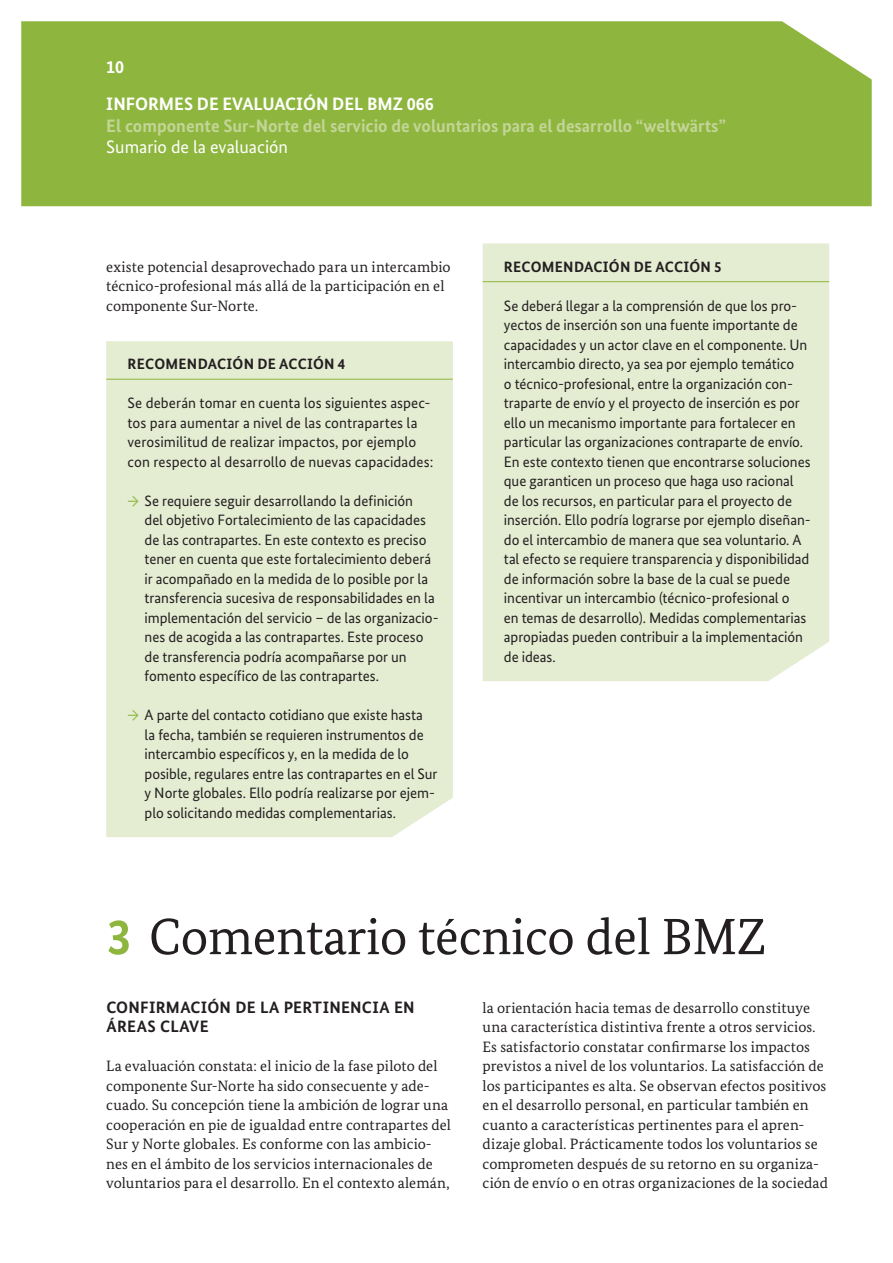
<style>
.page{position:relative;width:893px;height:1263px;background:#fff}
.page>*{position:absolute;margin:0;border:0;box-sizing:border-box;transform-origin:0 0}
.t1{font:51px "Bundes Serif";letter-spacing:-.005em;color:#231f20}
.t2{font:700 18px "Bundes Sans";color:#c3d597}
.t3{font:700 18px/36.5px "Bundes Sans";color:#fff}
.t4{font:18px "Bundes Sans";color:#fff}
.H3_VERSAL{font:700 16.5px/19.5px "Bundes Sans";letter-spacing:.015em;color:#231f20}
.Box_Copy{font:15px/19.5px "Bundes Sans";letter-spacing:-.005em;color:#231f20}
.Copytext{font:15px/19.5px "Bundes Serif";letter-spacing:.005em;color:#231f20}
.Box_Headline{font:700 15px "Bundes Sans";letter-spacing:.02em;color:#231f20}
.s1{color:#8eb63e}
.s2{font-family:"Bundes Sans";font-weight:700;color:#8eb63e}
</style>
<div class="page">
<div style="left:483px;top:243px;width:346px;height:438px;background:#e4ecd2"></div>
<div style="left:106px;top:341px;width:347px;height:496px;background:#e4ecd2"></div>
<hr style="left:106px;top:379px;width:347px;height:1px;background:#8eb63e">
<hr style="left:483px;top:281px;width:346px;height:1px;background:#8eb63e">
<div style="left:21px;top:21px;width:851px;height:185px;background:#8eb63e"></div>
<p class="t3" style="left:106px;top:49px;width:329px">10<br>INFORMES DE EVALUACIÓN DEL BMZ 066</p>
<p class="t2" style="left:106px;top:114px;width:621px">El componente Sur-Norte del servicio de voluntarios para el desarrollo “weltwärts”</p>
<p class="t4" style="left:106px;top:136px;width:183px">Sumario de la evaluación</p>
<p class="Copytext" style="left:106px;top:256px;width:346px">existe potencial desaprovechado para un intercambio técnico-profesional más allá de la participación en el componente Sur-Norte.</p>
<h5 class="Box_Headline" style="left:128px;top:355px;width:219px">RECOMENDACIÓN DE ACCIÓN 4</h5>
<p class="Box_Copy" style="left:128px;top:393px;width:307px">Se deberán tomar en cuenta los siguientes aspec&shy;tos para aumentar a nivel de las contrapartes la verosimilitud de realizar impactos, por ejemplo con respecto al desarrollo de nuevas capacidades:</p>
<p class="Box_Copy" style="left:145px;top:490px;width:296px;text-indent:-17px"><span class="s1">→</span> Se requiere seguir desarrollando la definición<br>del objetivo Fortalecimiento de las capacidades de las contrapartes. En este contexto es preciso tener en cuenta que este fortalecimiento deberá ir acompañado en la medida de lo posible por la transferencia sucesiva de responsabilidades en la implementación del servicio – de las organizacio&shy;nes de acogida a las contrapartes. Este proceso de transferencia podría acompañarse por un fomento específico de las contrapartes.</p>
<p class="Box_Copy" style="left:145px;top:705px;width:295px;text-indent:-17px"><span class="s1">→</span> A parte del contacto cotidiano que existe hasta<br>la fecha, también se requieren instrumentos de intercambio específicos y, en la medida de lo posible, regulares entre las contrapartes en el Sur y Norte globales. Ello podría realizarse por ejem&shy;plo solicitando medidas complementarias.</p>
<h5 class="Box_Headline" style="left:504px;top:257px;width:219px">RECOMENDACIÓN DE ACCIÓN 5</h5>
<p class="Box_Copy" style="left:504px;top:295px;width:308px">Se deberá llegar a la comprensión de que los pro&shy;yectos de inserción son una fuente importante de capacidades y un actor clave en el componente. Un intercambio directo, ya sea por ejemplo temático<br>o técnico-profesional, entre la organización con&shy;traparte de envío y el proyecto de inserción es por ello un mecanismo importante para fortalecer en particular las organizaciones contraparte de envío.<br>En este contexto tienen que encontrarse soluciones que garanticen un proceso que haga uso racional de los recursos, en particular para el proyecto de inserción. Ello podría lograrse por ejemplo diseñan&shy;do el intercambio de manera que sea voluntario. A tal efecto se requiere transparencia y disponibilidad de información sobre la base de la cual se puede incentivar un intercambio (técnico-profesional o<br>en temas de desarrollo). Medidas complementarias apropiadas pueden contribuir a la implementación de ideas.</p>
<h2 class="t1" style="left:106px;top:905px;width:661px"><span class="s2">3</span> Comentario técnico del BMZ</h2>
<h3 class="H3_VERSAL" style="left:106px;top:997px;width:310px">CONFIRMACIÓN DE LA PERTINENCIA EN<br>ÁREAS CLAVE</h3>
<p class="Copytext" style="left:106px;top:1056px;width:346px">La evaluación constata: el inicio de la fase piloto del componente Sur-Norte ha sido consecuente y ade&shy;cuado. Su concepción tiene la ambición de lograr una cooperación en pie de igualdad entre contrapartes del Sur y Norte globales. Es conforme con las ambicio&shy;nes en el ámbito de los servicios internacionales de voluntarios para el desarrollo. En el contexto alemán,</p>
<p class="Copytext" style="left:483px;top:997px;width:347px">la orientación hacia temas de desarrollo constituye una característica distintiva frente a otros servicios.<br>Es satisfactorio constatar confirmarse los impactos previstos a nivel de los voluntarios. La satisfacción de los participantes es alta. Se observan efectos positivos en el desarrollo personal, en particular también en cuanto a características pertinentes para el apren&shy;dizaje global. Prácticamente todos los voluntarios se comprometen después de su retorno en su organiza&shy;ción de envío o en otras organizaciones de la sociedad</p>
</div>
